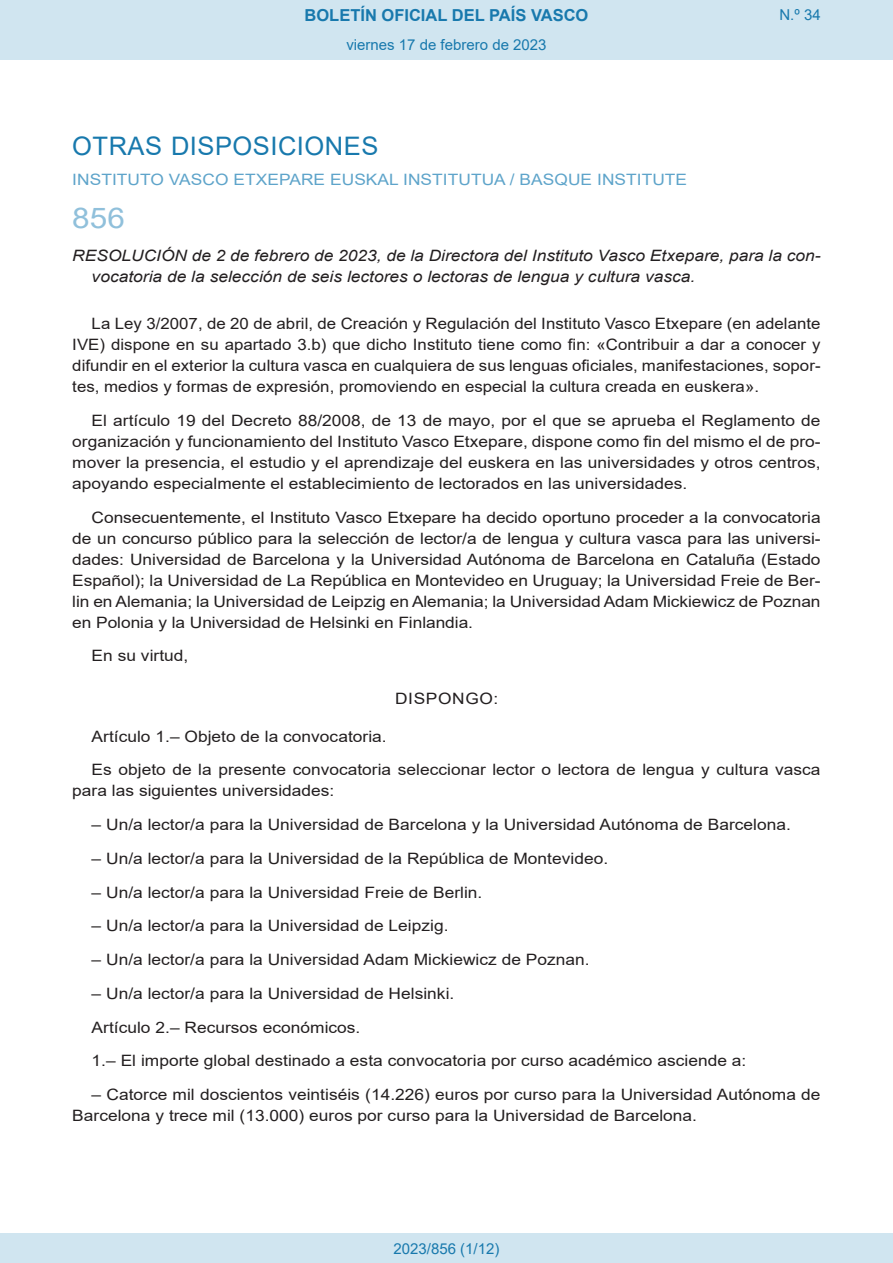
<style>
.page{position:relative;width:893px;height:1263px;background:#fff}
.page>*{position:absolute;margin:0;border:0;box-sizing:border-box;transform-origin:0 0}
.BOPVOrden{font:28.5px "Arial";color:#90c0db;scale:1.11 1}
.BOPVSeccion{font:25.5px "Arial";letter-spacing:.02em;color:#1879ad}
.t1{font:700 16.5px "Arial";color:#1879ad}
.BOPVDetalle{font:15.6px/21px "Arial";color:#231f20;text-align:justify;scale:1.11 1}
.BOPVDetalle-2{font:15.6px/21px "Arial";color:#231f20;text-align:justify;scale:1.07 1}
.BOPVTitulo{font:italic 15.6px/21px "Arial";color:#231f20;scale:1.11 1}
.BOPVOrganismo{font:15.6px "Arial";letter-spacing:.005em;color:#5ea4ca;scale:1.11 1}
.BOPVClave{font:15.6px "Arial";letter-spacing:.035em;color:#231f20;scale:1.11 1}
.Paginacion_Centro{font:15px "Arial";color:#1879ad}
</style>
<div class="page">
<div style="left:0;top:0;width:893px;height:60px;background:#d0e5f0"></div>
<div style="left:0;top:1233px;width:893px;height:30px;background:#d0e5f0"></div>
<p class="t1" style="left:305px;top:3px;width:285px">BOLETÍN OFICIAL DEL PAÍS VASCO</p>
<p class="Paginacion_Centro" style="left:346px;top:35px;width:202px">viernes 17 de febrero de 2023</p>
<p class="Paginacion_Centro" style="left:779px;top:5px;width:43px">N.º 34</p>
<p class="BOPVSeccion" style="left:72px;top:128px;width:308px">OTRAS DISPOSICIONES</p>
<p class="BOPVOrganismo" style="left:72px;top:169px;width:555px">INSTITUTO VASCO ETXEPARE EUSKAL INSTITUTUA / BASQUE INSTITUTE</p>
<p class="BOPVOrden" style="left:72px;top:198px;width:49px">856</p>
<p class="BOPVTitulo" style="left:92px;top:246px;width:658px;text-indent:-19px">RESOLUCIÓN de 2 de febrero de 2023, de la Directora del Instituto Vasco Etxepare, para la con&shy;vocatoria de la selección de seis lectores o lectoras de lengua y cultura vasca.</p>
<p class="BOPVDetalle-2" style="left:72px;top:313px;width:701px;text-indent:19px">La Ley 3/2007, de 20 de abril, de Creación y Regulación del Instituto Vasco Etxepare (en adelante IVE) dispone en su apartado 3.b) que dicho Instituto tiene como fin: «Contribuir a dar a conocer y difundir en el exterior la cultura vasca en cualquiera de sus lenguas oficiales, manifestaciones, sopor&shy;tes, medios y formas de expresión, promoviendo en especial la cultura creada en euskera».</p>
<p class="BOPVDetalle" style="left:72px;top:410px;width:676px;text-indent:19px">El artículo 19 del Decreto 88/2008, de 13 de mayo, por el que se aprueba el Reglamento de organización y funcionamiento del Instituto Vasco Etxepare, dispone como fin del mismo el de pro&shy;mover la presencia, el estudio y el aprendizaje del euskera en las universidades y otros centros, apoyando especialmente el establecimiento de lectorados en las universidades.</p>
<p class="BOPVDetalle" style="left:72px;top:506px;width:676px;text-indent:19px">Consecuentemente, el Instituto Vasco Etxepare ha decido oportuno proceder a la convocatoria de un concurso público para la selección de lector/a de lengua y cultura vasca para las universi&shy;dades: Universidad de Barcelona y la Universidad Autónoma de Barcelona en Cataluña (Estado Español); la Universidad de La República en Montevideo en Uruguay; la Universidad Freie de Ber&shy;lin en Alemania; la Universidad de Leipzig en Alemania; la Universidad Adam Mickiewicz de Poznan en Polonia y la Universidad de Helsinki en Finlandia.</p>
<p class="BOPVDetalle" style="left:92px;top:645px;width:89px">En su virtud,</p>
<p class="BOPVClave" style="left:395px;top:687px;width:94px">DISPONGO:</p>
<p class="BOPVDetalle" style="left:92px;top:725px;width:267px">Artículo 1.– Objeto de la convocatoria.</p>
<p class="BOPVDetalle" style="left:72px;top:759px;width:676px;text-indent:19px">Es objeto de la presente convocatoria seleccionar lector o lectora de lengua y cultura vasca para las siguientes universidades:</p>
<p class="BOPVDetalle" style="left:92px;top:814px;width:631px">– Un/a lector/a para la Universidad de Barcelona y la Universidad Autónoma de Barcelona.</p>
<p class="BOPVDetalle" style="left:92px;top:848px;width:467px">– Un/a lector/a para la Universidad de la República de Montevideo.</p>
<p class="BOPVDetalle" style="left:92px;top:881px;width:354px">– Un/a lector/a para la Universidad Freie de Berlin.</p>
<p class="BOPVDetalle" style="left:92px;top:915px;width:323px">– Un/a lector/a para la Universidad de Leipzig.</p>
<p class="BOPVDetalle" style="left:92px;top:949px;width:450px">– Un/a lector/a para la Universidad Adam Mickiewicz de Poznan.</p>
<p class="BOPVDetalle" style="left:92px;top:983px;width:328px">– Un/a lector/a para la Universidad de Helsinki.</p>
<p class="BOPVDetalle" style="left:92px;top:1016px;width:244px">Artículo 2.– Recursos económicos.</p>
<p class="BOPVDetalle" style="left:92px;top:1050px;width:591px">1.– El importe global destinado a esta convocatoria por curso académico asciende a:</p>
<p class="BOPVDetalle" style="left:72px;top:1084px;width:676px;text-indent:19px">– Catorce mil doscientos veintiséis (14.226) euros por curso para la Universidad Autónoma de<br>Barcelona y trece mil (13.000) euros por curso para la Universidad de Barcelona.</p>
<p class="Paginacion_Centro" style="left:393px;top:1238px;width:107px">2023/856 (1/12)</p>
</div>
